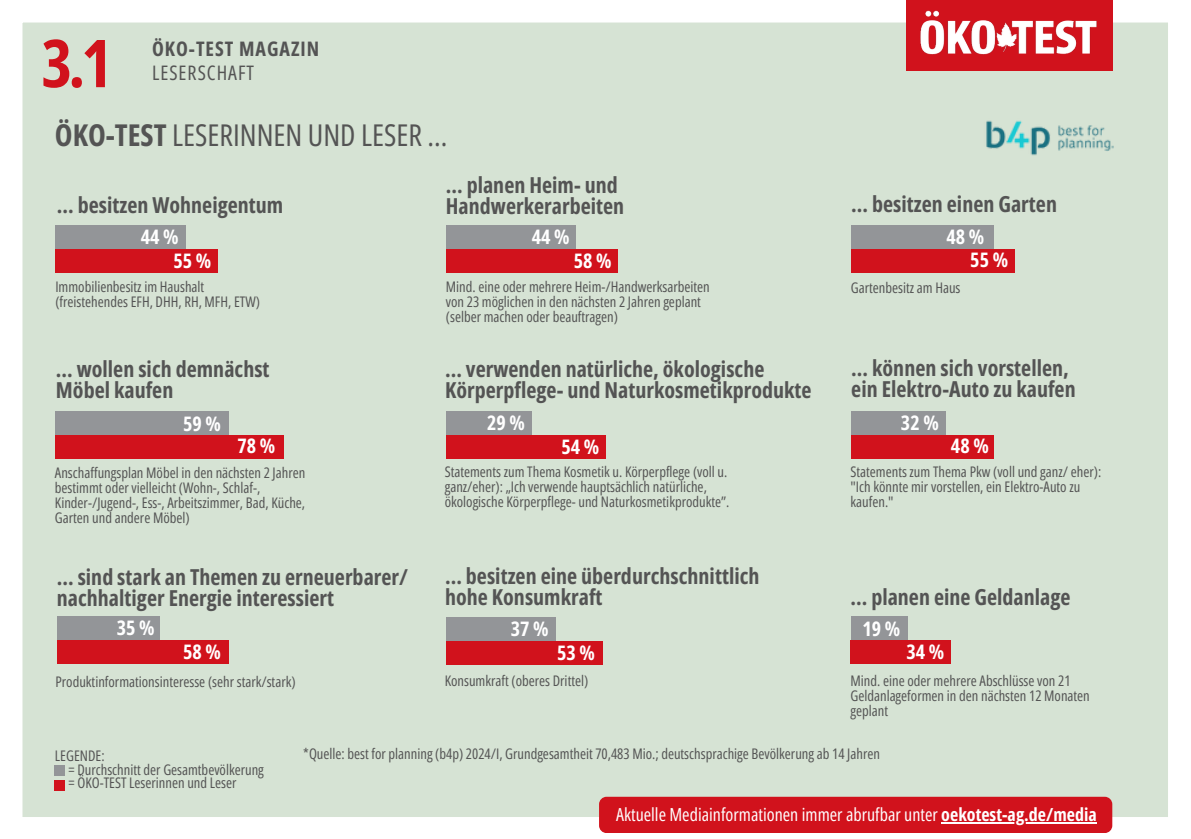
<style>
.page{position:relative;width:1191px;height:839px;background:#fff}
.page>*{position:absolute;margin:0;border:0;box-sizing:border-box;transform-origin:0 0}
.t1{font:700 66px "Open Sans Condensed";color:#d1121c}
.t2{font:30px "Open Sans Condensed";color:#545454}
.t3{font:700 22px/21px "Open Sans Condensed";color:#545454}
.t4{font:700 20px "Open Sans Condensed";color:#fff}
.t5{font:700 20px "Open Sans Condensed";letter-spacing:.05em;color:#545454}
.t6{font:20px "Open Sans Condensed";letter-spacing:.05em;color:#545454}
.t7{font:18px "Open Sans Condensed";color:#fff}
.t8{font:14.6px/15px "Open Sans Condensed";color:#545454}
.s1{font-weight:700}
</style>
<div class="page">
<div style="left:22px;top:0;width:1146px;height:833px;background:#d6e3d4"></div>
<div style="left:55px;top:765px;width:9px;height:10px;background:#939598"></div>
<div style="left:55px;top:780px;width:9px;height:10px;background:#d1121c"></div>
<div style="left:906px;top:0;width:206px;height:71px;background:#d1121c"></div>
<img style="left:920px;top:10px;width:177px;height:45px">
<div style="left:56px;top:225px;width:130px;height:24px;background:#939598"></div>
<div style="left:56px;top:249px;width:162px;height:23px;background:#d1121c"></div>
<div style="left:446px;top:225px;width:129px;height:24px;background:#939598"></div>
<div style="left:446px;top:249px;width:172px;height:23px;background:#d1121c"></div>
<div style="left:446px;top:411px;width:86px;height:23px;background:#939598"></div>
<div style="left:446px;top:434px;width:159px;height:24px;background:#d1121c"></div>
<div style="left:55px;top:411px;width:174px;height:23px;background:#939598"></div>
<div style="left:55px;top:434px;width:228px;height:24px;background:#d1121c"></div>
<div style="left:58px;top:616px;width:102px;height:24px;background:#939598"></div>
<div style="left:58px;top:640px;width:171px;height:23px;background:#d1121c"></div>
<div style="left:446px;top:617px;width:110px;height:24px;background:#939598"></div>
<div style="left:446px;top:641px;width:156px;height:24px;background:#d1121c"></div>
<div style="left:851px;top:225px;width:143px;height:24px;background:#939598"></div>
<div style="left:851px;top:249px;width:163px;height:24px;background:#d1121c"></div>
<div style="left:851px;top:411px;width:94px;height:23px;background:#939598"></div>
<div style="left:851px;top:434px;width:143px;height:24px;background:#d1121c"></div>
<div style="left:851px;top:616px;width:56px;height:24px;background:#939598"></div>
<div style="left:851px;top:640px;width:100px;height:23px;background:#d1121c"></div>
<div style="left:599px;top:796px;width:513px;height:37px;background:#d1121c;border-radius:8px"></div>
<hr style="left:941px;top:822px;width:156px;height:1px;background:#fff">
<p class="t1" style="left:41px;top:17px;width:72px">3.1</p>
<h4 class="t5" style="left:152px;top:34px;width:169px">ÖKO-TEST MAGAZIN</h4>
<h4 class="t6" style="left:152px;top:58px;width:104px">LESERSCHAFT</h4>
<h4 class="t2" style="left:55px;top:114px;width:394px"><span class="s1">ÖKO-TEST</span> LESERINNEN UND LESER ...</h4>
<h4 class="t3" style="left:57px;top:194px;width:228px">... besitzen Wohneigentum</h4>
<h4 class="t3" style="left:446px;top:174px;width:180px">... planen Heim- und<br>Handwerkerarbeiten</h4>
<h4 class="t3" style="left:851px;top:193px;width:207px">... besitzen einen Garten</h4>
<p class="t4" style="left:141px;top:223px;width:39px">44%</p>
<h4 class="t4" style="left:173px;top:246px;width:39px">55%</h4>
<h4 class="t4" style="left:532px;top:222px;width:39px">44%</h4>
<h4 class="t4" style="left:574px;top:246px;width:39px">58%</h4>
<p class="t4" style="left:946px;top:222px;width:39px">48%</p>
<h4 class="t4" style="left:970px;top:246px;width:39px">55%</h4>
<h1 class="t8" style="left:55px;top:279px;width:206px">Immobilienbesitz im Haushalt (freistehendes EFH, DHH, RH, MFH, ETW)</h1>
<h4 class="t8" style="left:446px;top:279px;width:265px">Mind. eine oder mehrere Heim-/Handwerksarbeiten von 23 möglichen in den nächsten 2 Jahren geplant (selber machen oder beauftragen)</h4>
<p class="t8" style="left:851px;top:279px;width:111px">Gartenbesitz am Haus</p>
<h4 class="t3" style="left:56px;top:357px;width:215px">... wollen sich demnächst<br>Möbel kaufen</h4>
<p class="t3" style="left:445px;top:357px;width:368px">... verwenden natürliche, ökologische<br>Körperpflege- und Naturkosmetikprodukte</p>
<h4 class="t3" style="left:851px;top:356px;width:226px">... können sich vorstellen, ein Elektro-Auto zu kaufen</h4>
<h4 class="t4" style="left:183px;top:409px;width:39px">59%</h4>
<h4 class="t4" style="left:487px;top:408px;width:39px">29%</h4>
<h4 class="t4" style="left:901px;top:409px;width:39px">32%</h4>
<p class="t4" style="left:237px;top:432px;width:39px">78%</p>
<h4 class="t4" style="left:561px;top:432px;width:39px">54%</h4>
<h4 class="t4" style="left:951px;top:432px;width:39px">48%</h4>
<p class="t8" style="left:55px;top:465px;width:252px">Anschaffungsplan Möbel in den nächsten 2 Jahren bestimmt oder vielleicht (Wohn-, Schlaf-, Kinder-/Jugend-, Ess-, Arbeitszimmer, Bad, Küche, Garten und andere Möbel)</p>
<h4 class="t8" style="left:445px;top:464px;width:286px">Statements zum Thema Kosmetik u. Körperpflege (voll u. ganz/eher): „Ich verwende hauptsächlich natürliche, ökologische Körperpflege- und Naturkosmetikprodukte”.</h4>
<h4 class="t8" style="left:851px;top:464px;width:252px">Statements zum Thema Pkw (voll und ganz/ eher): "Ich könnte mir vorstellen, ein Elektro-Auto zu kaufen."</h4>
<p class="t3" style="left:57px;top:566px;width:353px">... sind stark an Themen zu erneuerbarer/ nachhaltiger Energie interessiert</p>
<h4 class="t3" style="left:445px;top:565px;width:316px">... besitzen eine überdurchschnittlich hohe Konsumkraft</h4>
<h4 class="t3" style="left:851px;top:586px;width:222px">... planen eine Geldanlage</h4>
<p class="t4" style="left:117px;top:613px;width:39px">35%</p>
<h4 class="t4" style="left:511px;top:614px;width:39px">37%</h4>
<p class="t4" style="left:862px;top:614px;width:39px">19%</p>
<h4 class="t4" style="left:183px;top:637px;width:39px">58%</h4>
<h4 class="t4" style="left:557px;top:638px;width:39px">53%</h4>
<h4 class="t4" style="left:906px;top:637px;width:39px">34%</h4>
<h2 class="t8" style="left:56px;top:673px;width:242px">Produktinformationsinteresse (sehr stark/stark)</h2>
<h4 class="t8" style="left:445px;top:672px;width:145px">Konsumkraft (oberes Drittel)</h4>
<h4 class="t8" style="left:851px;top:672px;width:241px">Mind. eine oder mehrere Abschlüsse von 21<br>Geldanlageformen in den nächsten 12 Monaten geplant</h4>
<h3 class="t8" style="left:55px;top:747px;width:51px">LEGENDE:</h3>
<p class="t8" style="left:69px;top:762px;width:197px;line-height:13.6px">= Durchschnitt der Gesamtbevölkerung = ÖKO-TEST Leserinnen und Leser</p>
<p class="t8" style="left:303px;top:745px;width:578px">*Quelle: best for planning (b4p) 2024/I, Grundgesamtheit 70,483 Mio.; deutschsprachige Bevölkerung ab 14 Jahren</p>
<h6 class="t7" style="left:616px;top:801px;width:482px">Aktuelle Mediainformationen immer abrufbar unter <span class="s1">oekotest-ag.de/media</span></h6>
</div>
